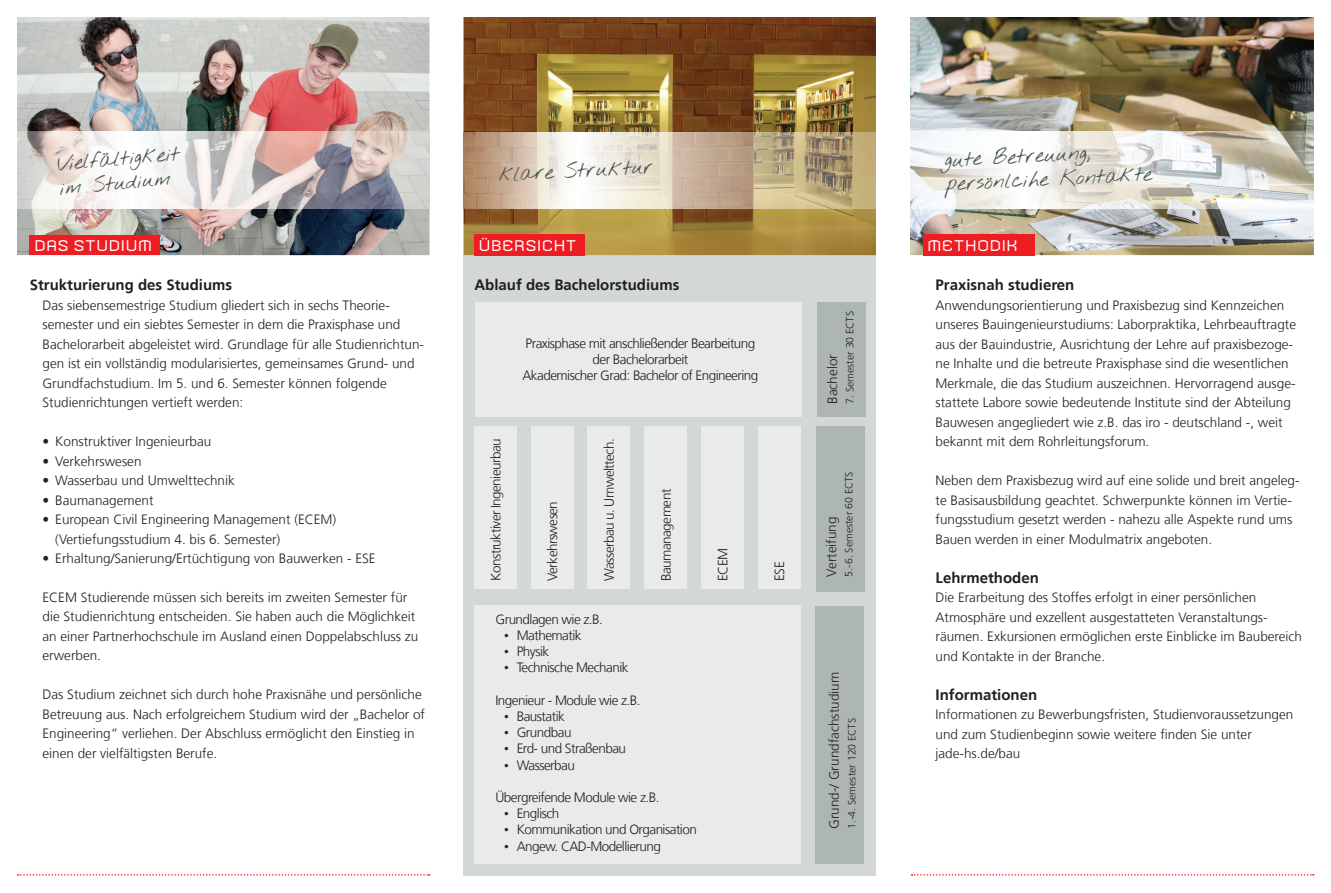
<style>
.page{position:relative;width:1331px;height:893px;background:#fff}
.page>*{position:absolute;margin:0;border:0;box-sizing:border-box;transform-origin:0 0}
.t1{font:21px/24px "Nothing You Could Do";color:#4f5950}
.t2{font:700 15px "NDS Frutiger";color:#231f20}
.t3{font:15px "Armada";letter-spacing:.005em;color:#fff}
.t4{font:300 13.5px/19.5px "NDS Frutiger";color:#231f20}
.t5{font:300 13.5px/16.2px "NDS Frutiger";letter-spacing:-.04em;color:#231f20;text-align:center}
.t6{font:300 10.5px "NDS Frutiger";color:#231f20}
.s1{font-family:"Times New Roman";font-weight:400}
</style>
<div class="page">
<img style="left:910px;top:17px;width:404px;height:238px">
<img style="left:17px;top:17px;width:412px;height:238px">
<img style="left:910px;top:132px;width:404px;height:76px">
<div style="left:30px;top:235px;width:130px;height:20px;background:#ee1d23"></div>
<div style="left:923px;top:234px;width:111px;height:21px;background:#ee1d23"></div>
<img style="left:17px;top:132px;width:412px;height:76px">
<svg style="left:912px;top:874px;width:402px;height:2px"></svg>
<svg style="left:18px;top:874px;width:412px;height:2px"></svg>
<div style="left:463px;top:255px;width:413px;height:621px;background:#d4d8d5"></div>
<img style="left:463px;top:17px;width:413px;height:238px">
<div style="left:816px;top:606px;width:48px;height:257px;background:#aeb6b1"></div>
<div style="left:474px;top:427px;width:43px;height:162px;background:#e8ebe9"></div>
<div style="left:474px;top:605px;width:326px;height:258px;background:#e8ebe9"></div>
<img style="left:464px;top:132px;width:412px;height:77px">
<div style="left:474px;top:234px;width:111px;height:21px;background:#ee1d23"></div>
<div style="left:816px;top:427px;width:49px;height:165px;background:#aeb6b1"></div>
<div style="left:817px;top:302px;width:49px;height:115px;background:#aeb6b1"></div>
<div style="left:531px;top:427px;width:42px;height:162px;background:#e8ebe9"></div>
<div style="left:758px;top:427px;width:42px;height:162px;background:#e8ebe9"></div>
<div style="left:588px;top:427px;width:42px;height:162px;background:#e8ebe9"></div>
<div style="left:701px;top:427px;width:42px;height:162px;background:#e8ebe9"></div>
<div style="left:644px;top:427px;width:43px;height:162px;background:#e8ebe9"></div>
<div style="left:475px;top:302px;width:326px;height:115px;background:#e8ebe9"></div>
<h1 class="t1" style="left:57px;top:153px;width:124px;rotate:-5deg">Vielfältigkeit im Studium</h1>
<p class="t3" style="left:34px;top:237px;width:120px">DAS STUDIUM</p>
<p class="t2" style="left:30px;top:276px;width:204px">Strukturierung des Studiums</p>
<p class="t4" style="left:43px;top:295px;width:383px">Das siebensemestrige Studium gliedert sich in sechs Theorie&shy;semester und ein siebtes Semester in dem die Praxisphase und Bachelorarbeit abgeleistet wird. Grundlage für alle Studienrichtun&shy;gen ist ein vollständig modularisiertes, gemeinsames Grund- und Grundfachstudium. Im 5. und 6. Semester können folgende Studienrichtungen vertieft werden:</p>
<p class="t4" style="left:43px;top:432px;width:170px">• Konstruktiver Ingenieurbau</p>
<p class="t4" style="left:43px;top:451px;width:101px">• Verkehrswesen</p>
<p class="t4" style="left:43px;top:471px;width:194px">• Wasserbau und Umwelttechnik</p>
<p class="t4" style="left:43px;top:490px;width:113px">• Baumanagement</p>
<p class="t4" style="left:55px;top:510px;width:283px;text-indent:-13px">• European Civil Engineering Management (ECEM) (Vertiefungsstudium 4. bis 6. Semester)</p>
<p class="t4" style="left:43px;top:549px;width:335px">• Erhaltung/Sanierung/Ertüchtigung von Bauwerken - ESE</p>
<p class="t4" style="left:43px;top:588px;width:377px">ECEM Studierende müssen sich bereits im zweiten Semester für die Studienrichtung entscheiden. Sie haben auch die Möglichkeit an einer Partnerhochschule im Ausland einen Doppelabschluss zu erwerben.</p>
<p class="t4" style="left:43px;top:685px;width:384px">Das Studium zeichnet sich durch hohe Praxisnähe und persönliche Betreuung aus. Nach erfolgreichem Studium wird der „Bachelor of Engineering“ verliehen. Der Abschluss ermöglicht den Einstieg in einen der vielfältigsten Berufe.</p>
<h1 class="t1" style="left:498px;top:164px;width:156px;rotate:-3deg">klare Struktur</h1>
<p class="t3" style="left:478px;top:236px;width:100px">ÜBERSICHT</p>
<p class="t2" style="left:474px;top:276px;width:207px">Ablauf des Bachelorstudiums</p>
<p class="t5" style="left:522px;top:335px;width:237px">Praxisphase mit anschließender Bearbeitung der Bachelorarbeit<br>Akademischer Grad: Bachelor of Engineering</p>
<p class="t5" style="left:488px;top:581px;width:144px;rotate:-90deg">Konstruktiver Ingenieurbau</p>
<p class="t5" style="left:495px;top:611px;width:109px">Grundlagen wie z.B.</p>
<p class="t5" style="left:504px;top:627px;width:79px"><span class="s1">•</span> Mathematik</p>
<p class="t4" style="left:504px;top:642px;width:47px"><span class="s1">•</span> Physik</p>
<p class="t5" style="left:504px;top:660px;width:126px"><span class="s1">•</span> Technische Mechanik</p>
<p class="t5" style="left:495px;top:692px;width:147px">Ingenieur - Module wie z.B.</p>
<p class="t5" style="left:504px;top:708px;width:62px"><span class="s1">•</span> Baustatik</p>
<p class="t5" style="left:504px;top:725px;width:69px"><span class="s1">•</span> Grundbau</p>
<p class="t5" style="left:504px;top:741px;width:124px"><span class="s1">•</span> Erd- und Straßenbau</p>
<p class="t5" style="left:504px;top:757px;width:72px"><span class="s1">•</span> Wasserbau</p>
<p class="t5" style="left:495px;top:789px;width:165px">Übergreifende Module wie z.B.</p>
<p class="t5" style="left:504px;top:806px;width:57px"><span class="s1">•</span> Englisch</p>
<p class="t5" style="left:504px;top:822px;width:194px"><span class="s1">•</span> Kommunikation und Organisation</p>
<p class="t5" style="left:504px;top:838px;width:158px"><span class="s1">•</span> Angew. CAD-Modellierung</p>
<p class="t5" style="left:601px;top:581px;width:144px;rotate:-90deg">Wasserbau u. Umwelttech.</p>
<p class="t5" style="left:658px;top:581px;width:93px;rotate:-90deg">Baumanagement</p>
<p class="t5" style="left:545px;top:581px;width:81px;rotate:-90deg">Verkehrswesen</p>
<p class="t4" style="left:713px;top:581px;width:34px;rotate:-90deg">ECEM</p>
<p class="t4" style="left:770px;top:581px;width:21px;rotate:-90deg">ESE</p>
<p class="t4" style="left:823px;top:404px;width:51px;rotate:-90deg">Bachelor</p>
<p class="t6" style="left:844px;top:404px;width:94px;rotate:-90deg">7. Semester 30 ECTS</p>
<p class="t6" style="left:843px;top:576px;width:107px;rotate:-90deg">5.-6. Semester 60 ECTS</p>
<p class="t4" style="left:822px;top:576px;width:62px;rotate:-90deg">Verteifung</p>
<p class="t4" style="left:825px;top:829px;width:158px;rotate:-90deg">Grund-/ Grundfachstudium</p>
<p class="t6" style="left:846px;top:829px;width:112px;rotate:-90deg">1.-4. Semester 120 ECTS</p>
<h1 class="t1" style="left:944px;top:149px;width:208px;rotate:-3deg">gute Betreuung, persönlcihe Kontakte</h1>
<p class="t3" style="left:927px;top:236px;width:93px">METHODIK</p>
<p class="t2" style="left:935px;top:276px;width:140px">Praxisnah studieren</p>
<p class="t4" style="left:935px;top:295px;width:362px">Anwendungsorientierung und Praxisbezug sind Kennzeichen unseres Bauingenieurstudiums: Laborpraktika, Lehrbeauftragte aus der Bauindustrie, Ausrichtung der Lehre auf praxisbezoge&shy;ne Inhalte und die betreute Praxisphase sind die wesentlichen Merkmale, die das Studium auszeichnen. Hervorragend ausge&shy;stattete Labore sowie bedeutende Institute sind der Abteilung Bauwesen angegliedert wie z.B. das iro - deutschland -, weit bekannt mit dem Rohrleitungsforum.</p>
<p class="t4" style="left:935px;top:471px;width:366px">Neben dem Praxisbezug wird auf eine solide und breit angeleg&shy;te Basisausbildung geachtet. Schwerpunkte können im Vertie&shy;fungsstudium gesetzt werden - nahezu alle Aspekte rund ums Bauen werden in einer Modulmatrix angeboten.</p>
<p class="t2" style="left:935px;top:568px;width:105px">Lehrmethoden</p>
<p class="t4" style="left:935px;top:588px;width:368px">Die Erarbeitung des Stoffes erfolgt in einer persönlichen Atmosphäre und exzellent ausgestatteten Veranstaltungs&shy;räumen. Exkursionen ermöglichen erste Einblicke im Baubereich und Kontakte in der Branche.</p>
<p class="t2" style="left:935px;top:685px;width:103px">Informationen</p>
<p class="t4" style="left:935px;top:705px;width:359px">Informationen zu Bewerbungsfristen, Studienvoraussetzungen und zum Studienbeginn sowie weitere finden Sie unter jade-hs.de/bau</p>
</div>
